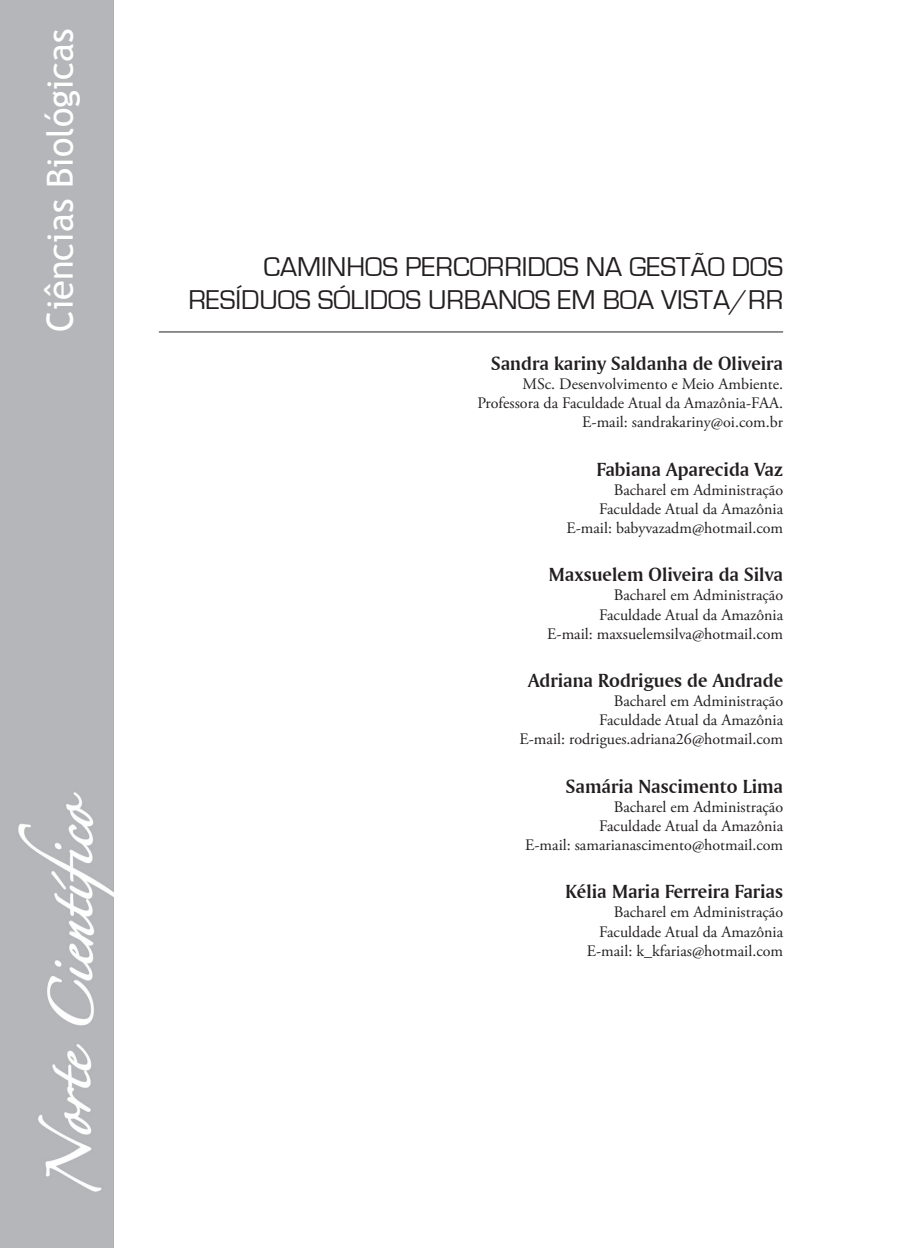
<style>
.page{position:relative;width:908px;height:1248px;background:#fff}
.page>*{position:absolute;margin:0;border:0;box-sizing:border-box;transform-origin:0 0}
.t1{font:36px "Trebuchet MS";color:#fff}
.t2{font:28px/33.6px "Eurostile";color:#231f20;text-align:right}
.t3{font:20px "Amerigo BT Bold A";color:#231f20}
.t4{font:16px/19.2px "Adobe Garamond Pro";color:#231f20;text-align:right}
</style>
<div class="page">
<div style="left:0;top:0;width:113px;height:1247px;background:#b5b6b9"></div>
<hr style="left:159px;top:331px;width:623px;height:1px;background:#231f20">
<h1 class="t1" style="left:39px;top:331px;width:305px;rotate:-90deg">Ciências Biológicas</h1>
<h2 class="t2" style="left:188px;top:250px;width:596px">CAMINHOS PERCORRIDOS NA GESTÃO DOS<br>RESÍDUOS SÓLIDOS URBANOS EM BOA VISTA/RR</h2>
<p class="t3" style="left:491px;top:351px;width:293px">Sandra kariny Saldanha de Oliveira</p>
<p class="t4" style="left:477px;top:375px;width:307px">MSc. Desenvolvimento e Meio Ambiente.<br>Professora da Faculdade Atual da Amazônia-FAA.<br>E-mail: sandrakariny@oi.com.br</p>
<p class="t3" style="left:596px;top:456px;width:188px">Fabiana Aparecida Vaz</p>
<p class="t4" style="left:566px;top:480px;width:218px">Bacharel em Administração<br>Faculdade Atual da Amazônia<br>E-mail: babyvazadm@hotmail.com</p>
<p class="t3" style="left:548px;top:562px;width:236px">Maxsuelem Oliveira da Silva</p>
<p class="t4" style="left:547px;top:586px;width:237px">Bacharel em Administração<br>Faculdade Atual da Amazônia<br>E-mail: maxsuelemsilva@hotmail.com</p>
<p class="t3" style="left:527px;top:668px;width:256px">Adriana Rodrigues de Andrade</p>
<p class="t4" style="left:519px;top:692px;width:265px">Bacharel em Administração<br>Faculdade Atual da Amazônia<br>E-mail: rodrigues.adriana26@hotmail.com</p>
<p class="t3" style="left:565px;top:773px;width:219px">Samária Nascimento Lima</p>
<p class="t4" style="left:525px;top:797px;width:259px">Bacharel em Administração<br>Faculdade Atual da Amazônia<br>E-mail: samarianascimento@hotmail.com</p>
<p class="t3" style="left:565px;top:879px;width:219px">Kélia Maria Ferreira Farias</p>
<p class="t4" style="left:586px;top:903px;width:198px">Bacharel em Administração<br>Faculdade Atual da Amazônia<br>E-mail: k_kfarias@hotmail.com</p>
</div>
